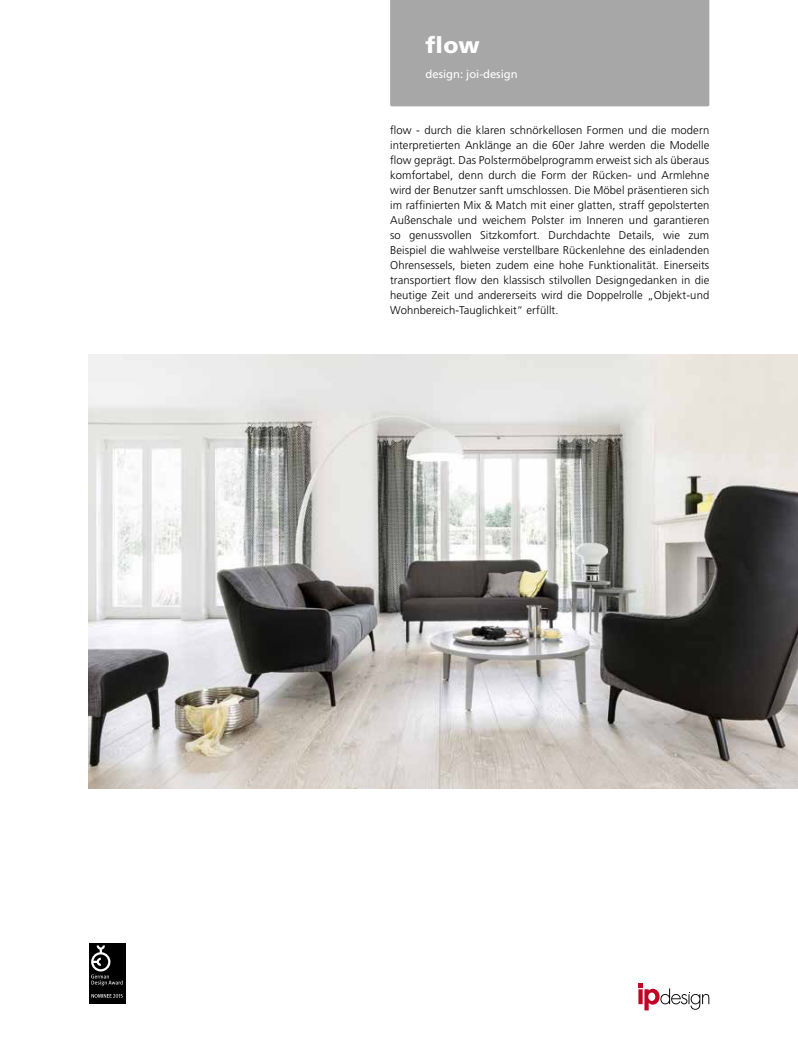
<style>
.page{position:relative;width:798px;height:1053px;background:#fff}
.page>*{position:absolute;margin:0;border:0;box-sizing:border-box;transform-origin:0 0}
.t1{font:900 22.5px "Frutiger";color:#fff}
.t2{font:300 11.25px/15px "Frutiger";letter-spacing:.01em;color:#000;text-align:justify}
.t3{font:11.25px "Frutiger";color:#fff}
</style>
<div class="page">
<img style="left:89px;top:354px;width:708px;height:434px">
<svg style="left:638px;top:983px;width:71px;height:27px"></svg>
<div style="left:89px;top:943px;width:36px;height:60px;background:#000"></div>
<svg style="left:91px;top:994px;width:32px;height:3px"></svg>
<svg style="left:91px;top:945px;width:32px;height:40px"></svg>
<div style="left:390px;top:0;width:319px;height:106px;background:#a7a7a8"></div>
<h1 class="t1" style="left:425px;top:31px;width:56px">flow</h1>
<p class="t3" style="left:425px;top:67px;width:93px">design: joi-design</p>
<p class="t2" style="left:390px;top:122px;width:320px">flow - durch die klaren schnörkellosen Formen und die modern interpretierten Anklänge an die 60er Jahre werden die Modelle flow geprägt. Das Polstermöbelprogramm erweist sich als überaus komfortabel, denn durch die Form der Rücken- und Armlehne wird der Benutzer sanft umschlossen. Die Möbel präsentieren sich im raffinierten Mix &amp; Match mit einer glatten, straff gepolsterten Außenschale und weichem Polster im Inneren und garantieren so genussvollen Sitzkomfort. Durchdachte Details, wie zum Beispiel die wahlweise verstellbare Rückenlehne des einladenden Ohrensessels, bieten zudem eine hohe Funktionalität. Einerseits transportiert flow den klassisch stilvollen Designgedanken in die heutige Zeit und andererseits wird die Doppelrolle „Objekt-und Wohnbereich-Tauglichkeit“ erfüllt.</p>
</div>
